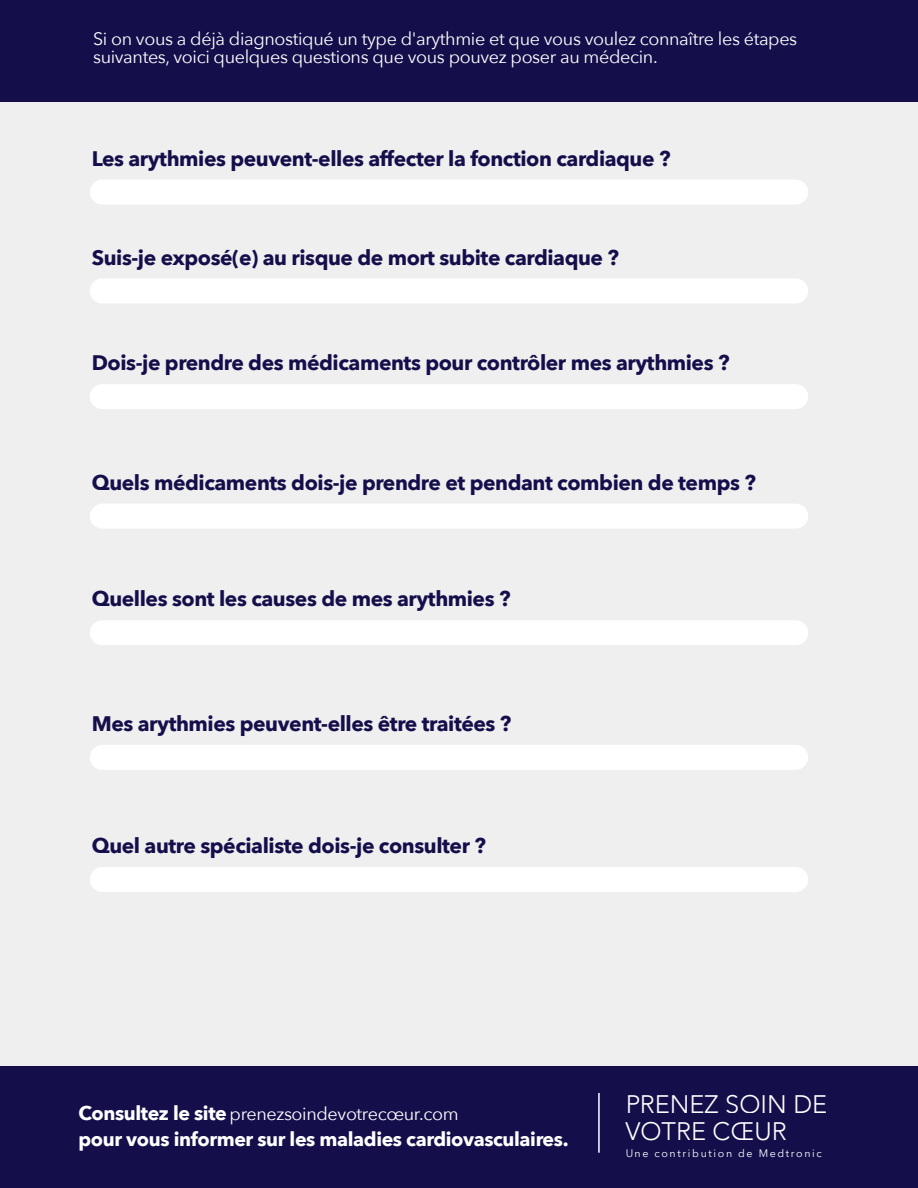
<style>
.page{position:relative;width:918px;height:1188px;background:#fff}
.page>*{position:absolute;margin:0;border:0;box-sizing:border-box;transform-origin:0 0}
.t1{font:300 25.35px/27.2px "Avenir";color:#fff}
.t2{font:700 21px "Avenir Next";letter-spacing:-.02em;color:#140f4b}
.t3{font:700 19.5px "Avenir Next";letter-spacing:-.02em;color:#fff}
.t4{font:18px/18px "Avenir Next";letter-spacing:-.02em;color:#fff}
.t5{font:10.65px "Avenir Next World";letter-spacing:.155em;color:#fff}
.s1{font-weight:700;font-size:19.5px}
</style>
<div class="page">
<div style="left:0;top:102px;width:918px;height:965px;background:#efefef"></div>
<div style="left:0;top:0;width:918px;height:102px;background:#140f4b"></div>
<div style="left:90px;top:180px;width:718px;height:25px;background:#fff;border-radius:12px"></div>
<div style="left:90px;top:279px;width:718px;height:25px;background:#fff;border-radius:12px"></div>
<div style="left:90px;top:384px;width:718px;height:25px;background:#fff;border-radius:12px"></div>
<div style="left:90px;top:504px;width:718px;height:25px;background:#fff;border-radius:12px"></div>
<div style="left:90px;top:620px;width:718px;height:25px;background:#fff;border-radius:12px"></div>
<div style="left:90px;top:745px;width:718px;height:25px;background:#fff;border-radius:12px"></div>
<div style="left:90px;top:867px;width:718px;height:25px;background:#fff;border-radius:12px"></div>
<div style="left:0;top:1067px;width:918px;height:121px;background:#140f4b"></div>
<hr style="left:598px;top:1093px;width:2px;height:60px;background:#fff">
<p class="t4" style="left:93px;top:29px;width:706px">Si on vous a déjà diagnostiqué un type d'arythmie et que vous voulez connaître les étapes suivantes, voici quelques questions que vous pouvez poser au médecin.</p>
<p class="t2" style="left:92px;top:140px;width:580px">Les arythmies peuvent-elles affecter la fonction cardiaque ?</p>
<p class="t2" style="left:92px;top:239px;width:529px">Suis-je exposé(e) au risque de mort subite cardiaque ?</p>
<p class="t2" style="left:92px;top:345px;width:639px">Dois-je prendre des médicaments pour contrôler mes arythmies ?</p>
<p class="t2" style="left:92px;top:464px;width:666px">Quels médicaments dois-je prendre et pendant combien de temps ?</p>
<p class="t2" style="left:92px;top:581px;width:420px">Quelles sont les causes de mes arythmies ?</p>
<p class="t2" style="left:92px;top:705px;width:421px">Mes arythmies peuvent-elles être traitées ?</p>
<p class="t2" style="left:92px;top:828px;width:396px">Quel autre spécialiste dois-je consulter ?</p>
<p class="t4" style="left:79px;top:1103px;width:382px"><span class="s1">Consultez le site</span> prenezsoindevotrecœur.com</p>
<p class="t3" style="left:79px;top:1122px;width:492px">pour vous informer sur les maladies cardiovasculaires.</p>
<p class="t1" style="left:625px;top:1090px;width:203px">PRENEZ SOIN DE<br>VOTRE CŒUR</p>
<p class="t5" style="left:625px;top:1145px;width:198px">Une contribution de Medtronic</p>
</div>
